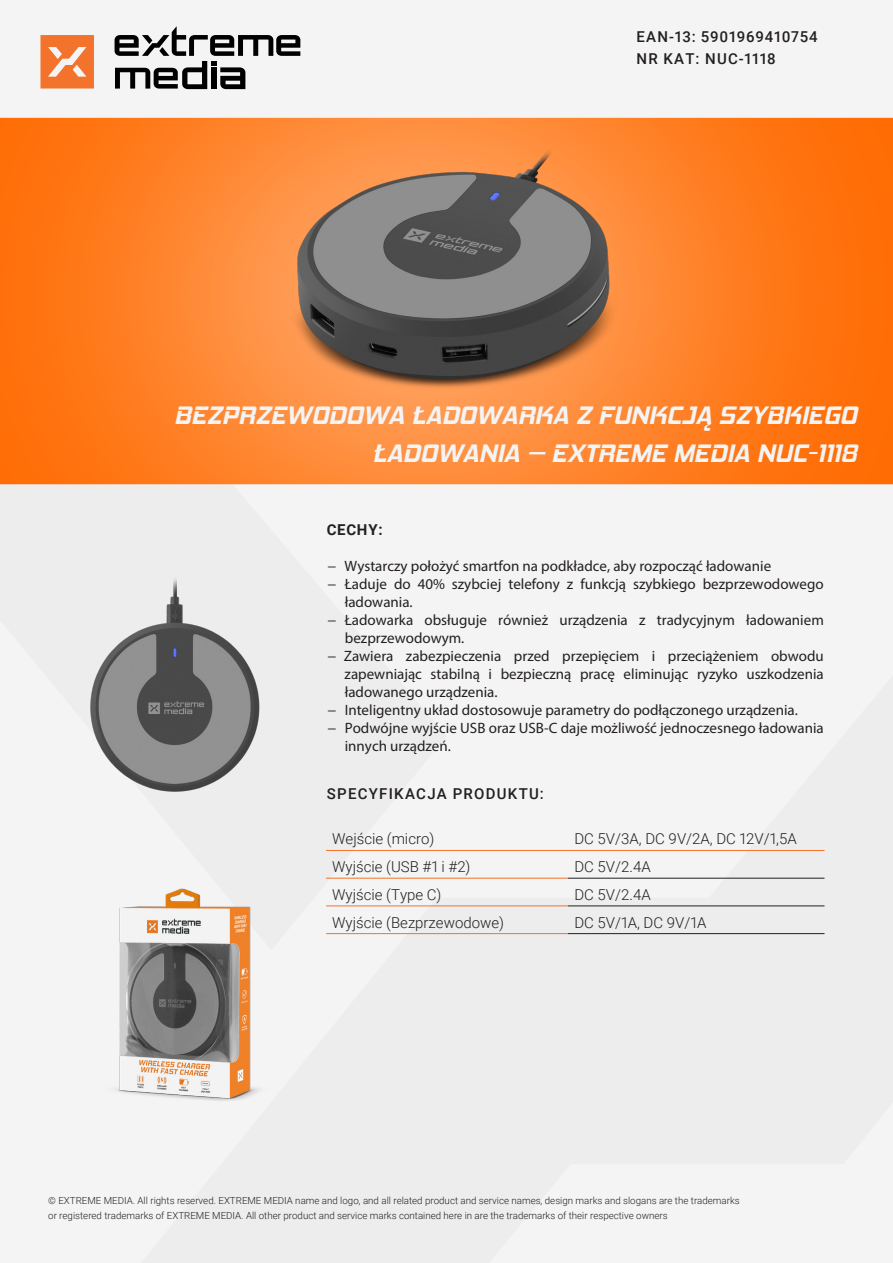
<style>
.page{position:relative;width:893px;height:1263px;background:#fff}
.page>*{position:absolute;margin:0;border:0;box-sizing:border-box;transform-origin:0 0}
.Header_in_TEXT_2{font:italic 700 25.5px/37.5px "Hemi Head Rg";color:#f4f4f4;text-align:right}
.t1{font:15px/18px "Myriad Pro";color:#231f20}
.t2{font:300 15px "Roboto";color:#231f20}
.t3{font:500 15px "Roboto";letter-spacing:.085em;color:#231f20}
.t4{font:500 15px "Roboto";letter-spacing:.05em;color:#231f20}
.t5{font:700 15px "Roboto";letter-spacing:.05em;color:#231f20}
.t6{font:300 9.75px/15px "Roboto";color:#231f20}
</style>
<div class="page">
<img style="left:0;top:0;width:893px;height:1263px">
<svg style="left:115px;top:26px;width:185px;height:63px"></svg>
<svg style="left:40px;top:35px;width:54px;height:54px;background:#f3884d"></svg>
<hr style="left:326px;top:850px;width:242px;height:1px;background:#f3732c">
<hr style="left:568px;top:850px;width:256px;height:1px;background:#f3732c">
<hr style="left:326px;top:878px;width:242px;height:1px;background:#f3732c">
<hr style="left:326px;top:905px;width:242px;height:1px;background:#f3732c">
<hr style="left:326px;top:933px;width:242px;height:1px;background:#f3732c">
<hr style="left:568px;top:878px;width:256px;height:1px;background:#231f20">
<hr style="left:568px;top:905px;width:256px;height:1px;background:#231f20">
<hr style="left:568px;top:933px;width:256px;height:1px;background:#231f20">
<img style="left:0;top:855px;width:373px;height:280px">
<img style="left:210px;top:144px;width:486px;height:261px">
<img style="left:12px;top:567px;width:328px;height:246px">
<p class="t4" style="left:636px;top:26px;width:183px">EAN-13: 5901969410754</p>
<p class="t3" style="left:636px;top:49px;width:141px">NR KAT: NUC-1118</p>
<p class="Header_in_TEXT_2" style="left:174px;top:397px;width:684px">BEZPRZEWODOWA ŁADOWARKA Z FUNKCJĄ SZYBKIEGO<br>ŁADOWANIA – EXTREME MEDIA NUC-1118</p>
<p class="t5" style="left:327px;top:519px;width:57px">CECHY:</p>
<p class="t1" style="left:328px;top:556px;width:445px">− Wystarczy położyć smartfon na podkładce, aby rozpocząć ładowanie</p>
<p class="t1" style="left:345px;top:574px;width:481px;text-indent:-17px">− Ładuje do 40% szybciej telefony z funkcją szybkiego bezprzewodowego ładowania.</p>
<p class="t1" style="left:345px;top:610px;width:480px;text-indent:-17px">− Ładowarka obsługuje również urządzenia z tradycyjnym ładowaniem bezprzewodowym.</p>
<p class="t1" style="left:345px;top:646px;width:481px;text-align:justify;text-indent:-17px">− Zawiera zabezpieczenia przed przepięciem i przeciążeniem obwodu zapewniając stabilną i bezpieczną pracę eliminując ryzyko uszkodzenia ładowanego urządzenia.</p>
<p class="t1" style="left:328px;top:700px;width:472px">− Inteligentny układ dostosowuje parametry do podłączonego urządzenia.</p>
<p class="t1" style="left:345px;top:718px;width:480px;text-indent:-17px">− Podwójne wyjście USB oraz USB-C daje możliwość jednoczesnego ładowania innych urządzeń.</p>
<p class="t3" style="left:327px;top:783px;width:218px">SPECYFIKACJA PRODUKTU:</p>
<p class="t2" style="left:332px;top:829px;width:104px">Wejście (micro)</p>
<p class="t2" style="left:574px;top:829px;width:224px">DC 5V/3A, DC 9V/2A, DC 12V/1,5A</p>
<p class="t2" style="left:332px;top:856px;width:140px">Wyjście (USB #1 i #2)</p>
<p class="t2" style="left:574px;top:856px;width:78px">DC 5V/2.4A</p>
<p class="t2" style="left:332px;top:884px;width:111px">Wyjście (Type C)</p>
<p class="t2" style="left:574px;top:884px;width:78px">DC 5V/2.4A</p>
<p class="t2" style="left:332px;top:912px;width:173px">Wyjście (Bezprzewodowe)</p>
<p class="t2" style="left:574px;top:912px;width:133px">DC 5V/1A, DC 9V/1A</p>
<p class="t6" style="left:48px;top:1192px;width:693px">© EXTREME MEDIA. All rights reserved. EXTREME MEDIA name and logo, and all related product and service names, design marks and slogans are the trademarks or registered trademarks of EXTREME MEDIA. All other product and service marks contained here in are the trademarks of their respective owners</p>
</div>
